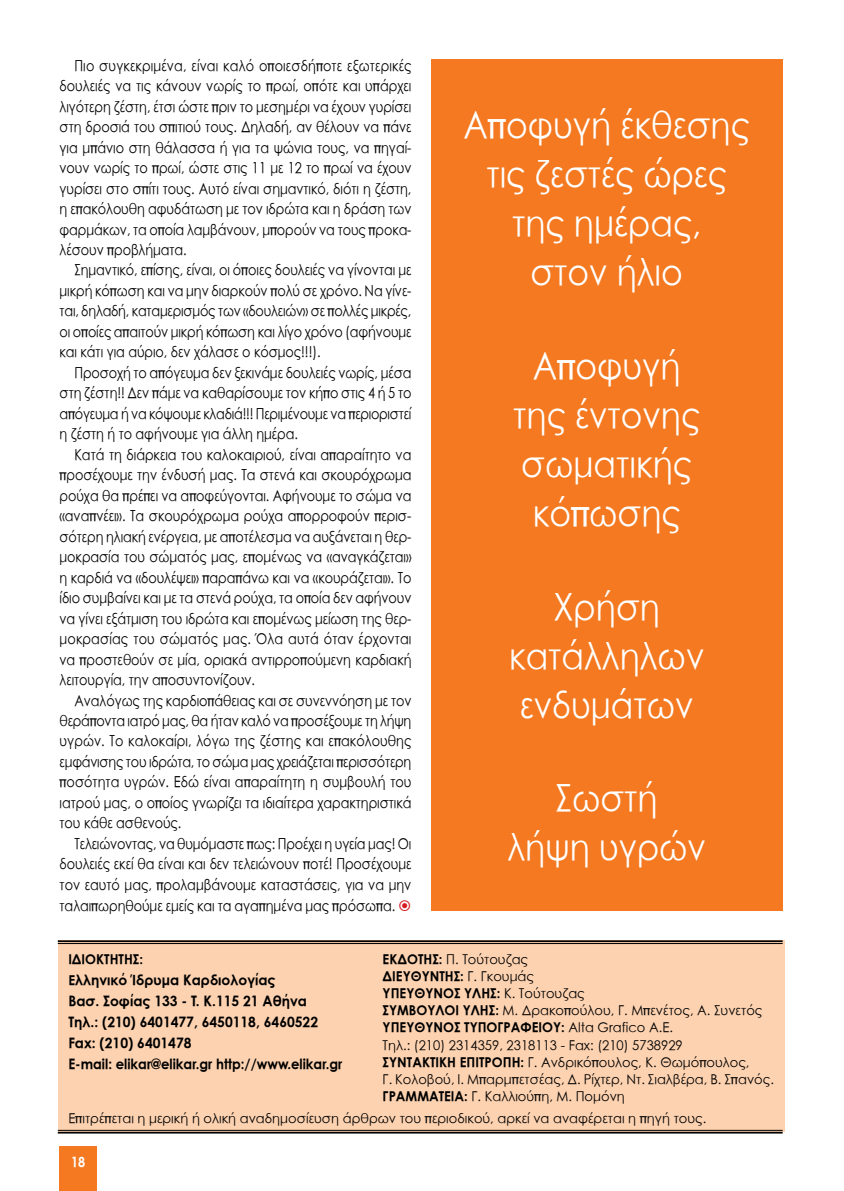
<style>
.page{position:relative;width:844px;height:1191px;background:#fff}
.page>*{position:absolute;margin:0;border:0;box-sizing:border-box;transform-origin:0 0}
.t1{font:36.75px/49px "SK Century Gothic Pol Uni W";color:#fff;text-align:center;scale:.9 1}
.t2{font:14.88px/20.5px "SK Century Gothic Pol Uni W";letter-spacing:-.005em;color:#000;text-align:justify;scale:.86 1}
.t3{font:14.17px/21px "SK Century Gothic Pol Uni W Bold";color:#000}
.t4{font:14px "SK Century Gothic Pol Uni W Bold";color:#fff;scale:.9 1}
.t5{font:13.3px/17.3px "SK Century Gothic Pol Uni W";color:#000}
.t6{font:13.3px/17.2px "SK Century Gothic Pol Uni W Bold";color:#000}
.s1{font-family:"SK Century Gothic Pol Uni W Bold"}
.s2{font-family:"SK Century Gothic Pol Uni W"}
.s3{font-size:13.3px}
</style>
<div class="page">
<div style="left:58px;top:940px;width:726px;height:191px;background:#fdd2b0"></div>
<div style="left:60px;top:1146px;width:37px;height:45px;background:#f47920"></div>
<hr style="left:58px;top:940px;width:724px;height:2px;background:#000">
<hr style="left:58px;top:943px;width:724px;height:1px;background:#000">
<hr style="left:58px;top:1130px;width:724px;height:1px;background:#000">
<hr style="left:58px;top:1131px;width:724px;height:2px;background:#000">
<div style="left:430px;top:60px;width:352px;height:851px;background:#f47920"></div>
<p class="t2" style="left:60px;top:55px;width:411px;text-indent:15px">Πιο συγκεκριμένα, είναι καλό οποιεσδήποτε εξωτερικές δουλειές να τις κάνουν νωρίς το πρωί, οπότε και υπάρχει λιγότερη ζέστη, έτσι ώστε πριν το μεσημέρι να έχουν γυρίσει στη δροσιά του σπιτιού τους. Δηλαδή, αν θέλουν να πάνε για μπάνιο στη θάλασσα ή για τα ψώνια τους, να πηγαί&shy;νουν νωρίς το πρωί, ώστε στις 11 με 12 το πρωί να έχουν γυρίσει στο σπίτι τους. Αυτό είναι σημαντικό, διότι η ζέστη, η επακόλουθη αφυδάτωση με τον ιδρώτα και η δράση των φαρμάκων, τα οποία λαμβάνουν, μπορούν να τους προκα&shy;λέσουν προβλήματα.</p>
<p class="t2" style="left:60px;top:260px;width:410px;text-indent:15px">Σημαντικό, επίσης, είναι, οι όποιες δουλειές να γίνονται με μικρή κόπωση και να μην διαρκούν πολύ σε χρόνο. Να γίνε&shy;ται, δηλαδή, καταμερισμός των «δουλειών» σε πολλές μικρές, οι οποίες απαιτούν μικρή κόπωση και λίγο χρόνο (αφήνουμε και κάτι για αύριο, δεν χάλασε ο κόσμος!!!).</p>
<p class="t2" style="left:60px;top:362px;width:410px;text-indent:15px">Προσοχή το απόγευμα δεν ξεκινάμε δουλειές νωρίς, μέσα στη ζέστη!! Δεν πάμε να καθαρίσουμε τον κήπο στις 4 ή 5 το απόγευμα ή να κόψουμε κλαδιά!!! Περιμένουμε να περιοριστεί η ζέστη ή το αφήνουμε για άλλη ημέρα.</p>
<p class="t2" style="left:60px;top:444px;width:410px;text-indent:15px">Κατά τη διάρκεια του καλοκαιριού, είναι απαραίτητο να προσέχουμε την ένδυσή μας. Τα στενά και σκουρόχρωμα ρούχα θα πρέπει να αποφεύγονται. Αφήνουμε το σώμα να «αναπνέει». Τα σκουρόχρωμα ρούχα απορροφούν περισ&shy;σότερη ηλιακή ενέργεια, με αποτέλεσμα να αυξάνεται η θερ&shy;μοκρασία του σώματός μας, επομένως να «αναγκάζεται» η καρδιά να «δουλέψει» παραπάνω και να «κουράζεται». Το ίδιο συμβαίνει και με τα στενά ρούχα, τα οποία δεν αφήνουν να γίνει εξάτμιση του ιδρώτα και επομένως μείωση της θερ&shy;μοκρασίας του σώματός μας. Όλα αυτά όταν έρχονται να προστεθούν σε μία, οριακά αντιρροπούμενη καρδιακή λειτουργία, την αποσυντονίζουν.</p>
<p class="t2" style="left:60px;top:690px;width:410px;text-indent:15px">Αναλόγως της καρδιοπάθειας και σε συνεννόηση με τον θεράποντα ιατρό μας, θα ήταν καλό να προσέξουμε τη λήψη υγρών. Το καλοκαίρι, λόγω της ζέστης και επακόλουθης εμφάνισης του ιδρώτα, το σώμα μας χρειάζεται περισσότερη ποσότητα υγρών. Εδώ είναι απαραίτητη η συμβουλή του ιατρού μας, ο οποίος γνωρίζει τα ιδιαίτερα χαρακτηριστικά του κάθε ασθενούς.</p>
<p class="t2" style="left:60px;top:833px;width:410px;text-indent:15px">Τελειώνοντας, να θυμόμαστε πως: Προέχει η υγεία μας! Οι δουλειές εκεί θα είναι και δεν τελειώνουν ποτέ! Προσέχουμε τον εαυτό μας, προλαμβάνουμε καταστάσεις, για να μην ταλαιπωρηθούμε εμείς και τα αγαπημένα μας πρόσωπα.</p>
<h1 class="t1" style="left:463px;top:101px;width:320px">Αποφυγή έκθεσης τις ζεστές ώρες της ημέρας,<br>στον ήλιο</h1>
<h1 class="t1" style="left:513px;top:342px;width:209px">Αποφυγή της έντονης σωματικής κόπωσης</h1>
<h1 class="t1" style="left:509px;top:582px;width:218px">Χρήση κατάλληλων ενδυμάτων</h1>
<h1 class="t1" style="left:507px;top:774px;width:222px">Σωστή<br>λήψη υγρών</h1>
<p class="t5" style="left:382px;top:950px;width:147px"><span class="s1">ΕΚΔΟΤΗΣ:</span> Π. Τούτουζας</p>
<p class="t6" style="left:382px;top:967px;width:204px">ΔΙΕΥΘΥΝΤΗΣ: <span class="s2">Γ. Γκουμάς<br></span>ΥΠΕΥΘΥΝΟΣ ΥΛΗΣ: <span class="s2">Κ. Τούτουζας</span></p>
<p class="t5" style="left:382px;top:1002px;width:381px"><span class="s1">ΣΥΜΒΟΥΛΟΙ ΥΛΗΣ:</span> Μ. Δρακοπούλου, Γ. Μπενέτος, Α. Συνετός</p>
<p class="t6" style="left:382px;top:1018px;width:292px">ΥΠΕΥΘΥΝΟΣ ΤΥΠΟΓΡΑΦΕΙΟΥ: <span class="s2">Alta Grafico A.E.</span></p>
<p class="t5" style="left:382px;top:1036px;width:392px">Τηλ.: (210) 2314359, 2318113 - Fax: (210) 5738929<br><span class="s1">ΣΥΝΤΑΚΤΙΚΗ ΕΠΙΤΡΟΠΗ:</span> Γ. Ανδρικόπουλος, Κ. Θωμόπουλος,<br>Γ. Κολοβού, Ι. Μπαρμπετσέας, Δ. Ρίχτερ, Ντ. Σιαλβέρα, Β. Σπανός.<br><span class="s1">ΓΡΑΜΜΑΤΕΙΑ:</span> Γ. Καλλιούπη, Μ. Πομόνη</p>
<p class="t5" style="left:68px;top:1109px;width:639px">Επιτρέπεται η μερική ή ολική αναδημοσίευση άρθρων του περιοδικού, αρκεί να αναφέρεται η πηγή τους.</p>
<p class="t6" style="left:68px;top:949px;width:76px">ΙΔΙΟΚΤΗΤΗΣ:</p>
<p class="t3" style="left:68px;top:968px;width:276px"><span class="s3">Ε</span>λληνικό Ίδρυμα Καρδιολογίας<br>Βασ. Σοφίας 133 - T. K.115 21 Αθήνα<br>Τηλ.: (210) 6401477, 6450118, 6460522<br>Fax: (210) 6401478<br>E-mail: elikar@elikar.gr http://www.elikar.gr</p>
<p class="t4" style="left:71px;top:1151px;width:17px">18</p>
</div>
